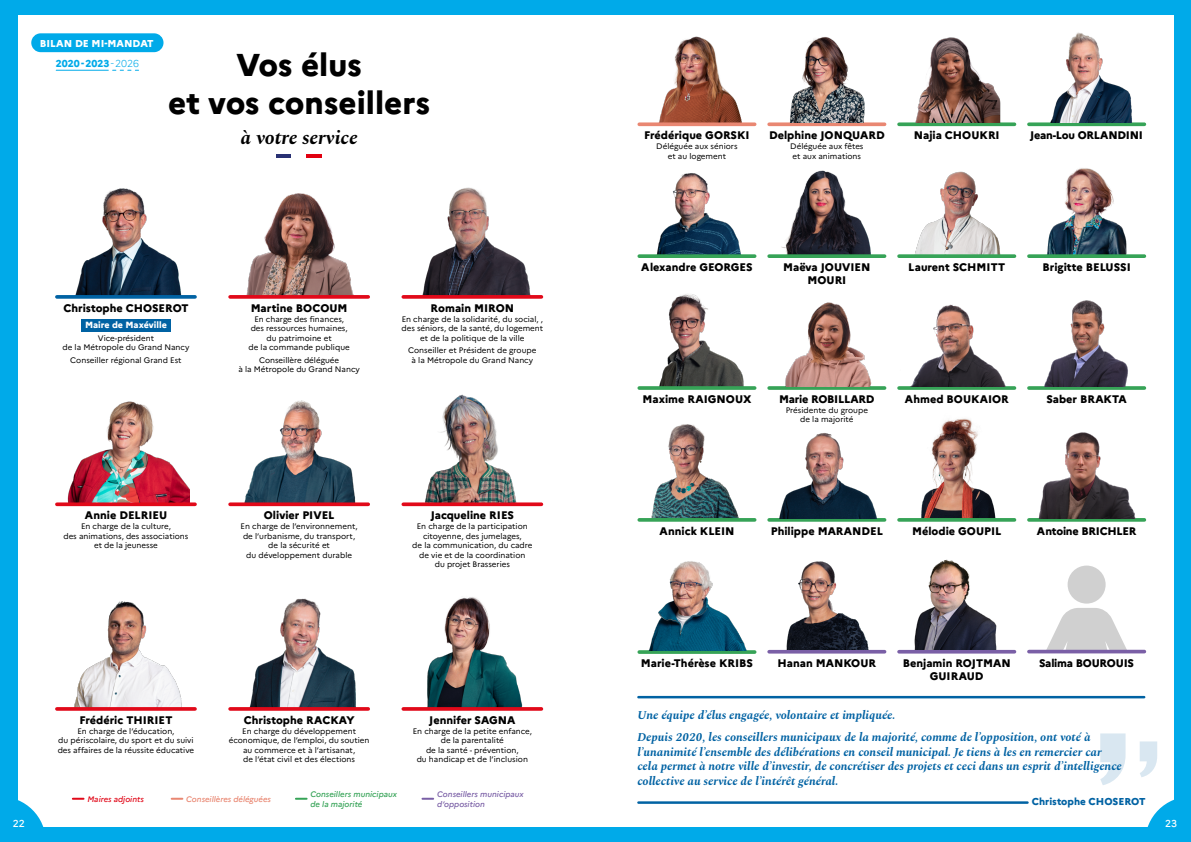
<style>
.page{position:relative;width:1191px;height:842px;background:#00aae9}
.page>*{position:absolute;margin:0;border:0;box-sizing:border-box;transform-origin:0 0}
.t1{font:800 31.6px/37.9px "Marianne";color:#000;text-align:center}
.t2{font:italic 700 19.6px "Spectral";color:#000}
.t3{font:italic 700 12px/14.4px "Spectral";color:#0062a3}
.t4{font:800 11px/13.2px "Marianne";color:#000;text-align:center}
.t5{font:800 11px "Marianne";letter-spacing:-.02em;color:#000}
.t6{font:800 10px/20.1px "Marianne";color:#fff;text-align:center}
.t7{font:800 10px "Marianne";color:#0062a3}
.t8{font:500 10px "Marianne";color:#fff}
.t9{font:800 9px "Marianne";color:#fff}
.t10{font:8px/9.6px "Marianne";color:#000;text-align:center}
.t11{font:italic 500 8px/9.6px "Marianne";color:#36a357}
.t12{font:italic 500 8px/9.6px "Marianne";color:#7a5fa6}
.t13{font:italic 500 8px "Marianne";color:#e98772}
.t14{font:italic 500 8px "Marianne";color:#e10919}
.s1{color:#00aae9}
.s2{font-weight:300;color:#00aae9}
</style>
<div class="page">
<div style="left:18px;top:15px;width:1155px;height:812px;background:#fff"></div>
<hr style="left:56px;top:70px;width:52px;height:1px;background:#00aae9">
<svg style="left:113px;top:70px;width:26px;height:1px"></svg>
<div style="left:31px;top:33px;width:132px;height:19px;background:#00aae9;border-radius:9px"></div>
<svg style="left:1147px;top:796px;width:27px;height:31px"></svg>
<svg style="left:18px;top:800px;width:26px;height:27px"></svg>
<svg style="left:172px;top:798px;width:10px;height:2px"></svg>
<svg style="left:296px;top:798px;width:11px;height:2px"></svg>
<svg style="left:422px;top:798px;width:11px;height:2px"></svg>
<svg style="left:73px;top:798px;width:11px;height:2px"></svg>
<img style="left:246px;top:193px;width:108px;height:102px">
<img style="left:401px;top:187px;width:142px;height:110px">
<img style="left:55px;top:188px;width:142px;height:109px">
<svg style="left:57px;top:295px;width:138px;height:4px"></svg>
<img style="left:67px;top:401px;width:123px;height:101px">
<img style="left:74px;top:601px;width:108px;height:106px">
<img style="left:244px;top:400px;width:112px;height:102px">
<img style="left:228px;top:598px;width:128px;height:111px">
<img style="left:425px;top:394px;width:117px;height:110px">
<img style="left:427px;top:597px;width:96px;height:110px">
<svg style="left:57px;top:502px;width:138px;height:4px"></svg>
<svg style="left:57px;top:707px;width:138px;height:4px"></svg>
<svg style="left:230px;top:295px;width:138px;height:4px"></svg>
<svg style="left:403px;top:295px;width:138px;height:4px"></svg>
<svg style="left:230px;top:502px;width:138px;height:4px"></svg>
<svg style="left:230px;top:707px;width:138px;height:4px"></svg>
<hr style="left:276px;top:154px;width:15px;height:3px;background:#293173">
<hr style="left:307px;top:154px;width:15px;height:3px;background:#e10010">
<svg style="left:403px;top:502px;width:138px;height:4px"></svg>
<svg style="left:403px;top:707px;width:138px;height:4px"></svg>
<img style="left:638px;top:36px;width:118px;height:88px">
<svg style="left:769px;top:122px;width:115px;height:4px"></svg>
<svg style="left:899px;top:122px;width:115px;height:4px"></svg>
<svg style="left:1029px;top:122px;width:115px;height:4px"></svg>
<img style="left:790px;top:37px;width:75px;height:85px">
<img style="left:657px;top:173px;width:84px;height:81px">
<img style="left:781px;top:170px;width:90px;height:84px">
<img style="left:915px;top:171px;width:86px;height:83px">
<img style="left:637px;top:294px;width:131px;height:94px">
<svg style="left:769px;top:386px;width:115px;height:4px"></svg>
<svg style="left:899px;top:386px;width:115px;height:4px"></svg>
<svg style="left:1029px;top:386px;width:115px;height:4px"></svg>
<img style="left:785px;top:302px;width:87px;height:84px">
<img style="left:911px;top:304px;width:95px;height:82px">
<img style="left:651px;top:424px;width:88px;height:94px">
<svg style="left:769px;top:518px;width:115px;height:4px"></svg>
<svg style="left:1029px;top:518px;width:115px;height:4px"></svg>
<img style="left:897px;top:418px;width:118px;height:102px">
<img style="left:1038px;top:432px;width:98px;height:86px">
<svg style="left:639px;top:650px;width:115px;height:4px"></svg>
<img style="left:649px;top:561px;width:98px;height:89px">
<img style="left:1047px;top:168px;width:80px;height:86px">
<svg style="left:899px;top:650px;width:115px;height:4px"></svg>
<img style="left:908px;top:559px;width:96px;height:91px">
<div style="left:1067px;top:566px;width:38px;height:38px;background:#d0d0d0;border-radius:50%"></div>
<svg style="left:1041px;top:608px;width:90px;height:42px"></svg>
<svg style="left:769px;top:650px;width:115px;height:4px"></svg>
<img style="left:783px;top:561px;width:87px;height:89px">
<svg style="left:1139px;top:741px;width:18px;height:36px"></svg>
<svg style="left:1100px;top:733px;width:25px;height:52px"></svg>
<hr style="left:638px;top:801px;width:389px;height:3px;background:#0062a3">
<hr style="left:638px;top:696px;width:506px;height:2px;background:#0062a3">
<svg style="left:1029px;top:254px;width:115px;height:4px"></svg>
<svg style="left:639px;top:122px;width:115px;height:4px"></svg>
<img style="left:915px;top:37px;width:86px;height:85px">
<img style="left:1050px;top:32px;width:82px;height:90px">
<img style="left:1044px;top:300px;width:84px;height:86px">
<svg style="left:769px;top:254px;width:115px;height:4px"></svg>
<img style="left:779px;top:433px;width:98px;height:85px">
<hr style="left:1029px;top:650px;width:115px;height:3px;background:#7a5fa6">
<svg style="left:639px;top:386px;width:115px;height:4px"></svg>
<svg style="left:639px;top:518px;width:115px;height:4px"></svg>
<svg style="left:899px;top:254px;width:115px;height:4px"></svg>
<svg style="left:899px;top:518px;width:115px;height:4px"></svg>
<svg style="left:639px;top:254px;width:115px;height:4px"></svg>
<div style="left:81px;top:319px;width:90px;height:13px;background:#0062a3"></div>
<p class="t6" style="left:40px;top:32px;width:115px">BILAN DE MI-MANDAT<br><span class="s1">2020 - 2023</span><span class="s2">- 2026</span></p>
<h1 class="t1" style="left:168px;top:43px;width:263px">Vos élus<br>et vos conseillers</h1>
<h2 class="t2" style="left:241px;top:123px;width:118px">à votre service</h2>
<h3 class="t4" style="left:63px;top:301px;width:127px">Christophe CHOSEROT</h3>
<p class="t9" style="left:85px;top:318px;width:83px">Maire de Maxéville</p>
<p class="t10" style="left:62px;top:333px;width:128px">Vice-président<br>de la Métropole du Grand Nancy</p>
<p class="t10" style="left:70px;top:355px;width:113px">Conseiller régional Grand Est</p>
<h3 class="t4" style="left:251px;top:301px;width:98px">Martine BOCOUM</h3>
<p class="t10" style="left:248px;top:313px;width:103px">En charge des finances, des ressources humaines, du patrimoine et<br>de la commande publique</p>
<p class="t10" style="left:238px;top:354px;width:123px">Conseillère déléguée<br>à la Métropole du Grand Nancy</p>
<h3 class="t4" style="left:430px;top:301px;width:85px">Romain MIRON</h3>
<p class="t10" style="left:401px;top:313px;width:143px">En charge de la solidarité, du social, , des séniors, de la santé, du logement et de la politique de la ville</p>
<p class="t10" style="left:408px;top:345px;width:130px">Conseiller et Président de groupe à la Métropole du Grand Nancy</p>
<h3 class="t4" style="left:85px;top:508px;width:84px">Annie DELRIEU</h3>
<p class="t10" style="left:63px;top:521px;width:127px">En charge de la culture,<br>des animations, des associations et de la jeunesse</p>
<h3 class="t4" style="left:264px;top:508px;width:72px">Olivier PIVEL</h3>
<p class="t10" style="left:241px;top:521px;width:119px">En charge de l’environnement, de l’urbanisme, du transport, de la sécurité et<br>du développement durable</p>
<h3 class="t4" style="left:431px;top:508px;width:85px">Jacqueline RIES</h3>
<p class="t10" style="left:412px;top:521px;width:122px">En charge de la participation citoyenne, des jumelages,<br>de la communication, du cadre de vie et de la coordination<br>du projet Brasseries</p>
<h3 class="t4" style="left:79px;top:713px;width:94px">Frédéric THIRIET</h3>
<p class="t10" style="left:58px;top:725px;width:138px">En charge de l’éducation,<br>du périscolaire, du sport et du suivi des affaires de la réussite éducative</p>
<h3 class="t4" style="left:244px;top:713px;width:112px">Christophe RACKAY</h3>
<p class="t10" style="left:229px;top:725px;width:142px">En charge du développement économique, de l’emploi, du soutien au commerce et à l’artisanat,<br>de l’état civil et des élections</p>
<h3 class="t4" style="left:429px;top:713px;width:88px">Jennifer SAGNA</h3>
<p class="t10" style="left:413px;top:725px;width:121px">En charge de la petite enfance, de la parentalité<br>de la santé - prévention,<br>du handicap et de l’inclusion</p>
<p class="t14" style="left:87px;top:793px;width:58px">Maires adjoints</p>
<p class="t13" style="left:186px;top:793px;width:86px">Conseillères déléguées</p>
<p class="t11" style="left:310px;top:789px;width:88px">Conseillers municipaux de la majorité</p>
<p class="t12" style="left:437px;top:789px;width:88px">Conseillers municipaux d’opposition</p>
<h3 class="t4" style="left:644px;top:128px;width:107px">Frédérique GORSKI</h3>
<p class="t10" style="left:656px;top:141px;width:83px">Déléguée aux séniors et au logement</p>
<h3 class="t4" style="left:769px;top:128px;width:117px">Delphine JONQUARD</h3>
<p class="t10" style="left:790px;top:141px;width:75px;text-align:left">Déléguée aux fêtes et aux animations</p>
<h3 class="t4" style="left:914px;top:128px;width:87px">Najia CHOUKRI</h3>
<h3 class="t5" style="left:1030px;top:127px;width:114px">Jean-Lou ORLANDINI</h3>
<h3 class="t4" style="left:641px;top:260px;width:113px">Alexandre GEORGES</h3>
<h3 class="t4" style="left:783px;top:260px;width:89px">Maëva JOUVIEN<br>MOURI</h3>
<h3 class="t4" style="left:908px;top:260px;width:98px">Laurent SCHMITT</h3>
<h3 class="t4" style="left:1042px;top:260px;width:90px">Brigitte BELUSSI</h3>
<h3 class="t4" style="left:642px;top:392px;width:110px">Maxime RAIGNOUX</h3>
<h3 class="t4" style="left:904px;top:392px;width:105px">Ahmed BOUKAIOR</h3>
<h3 class="t4" style="left:1046px;top:392px;width:82px">Saber BRAKTA</h3>
<h3 class="t5" style="left:779px;top:391px;width:97px">Marie ROBILLARD</h3>
<p class="t10" style="left:785px;top:404px;width:84px">Présidente du groupe de la majorité</p>
<h3 class="t4" style="left:659px;top:523px;width:77px">Annick KLEIN</h3>
<h3 class="t4" style="left:770px;top:523px;width:114px">Philippe MARANDEL</h3>
<h3 class="t4" style="left:912px;top:523px;width:91px">Mélodie GOUPIL</h3>
<h3 class="t5" style="left:1036px;top:522px;width:101px">Antoine BRICHLER</h3>
<h3 class="t4" style="left:777px;top:655px;width:100px">Hanan MANKOUR</h3>
<h3 class="t5" style="left:1039px;top:654px;width:96px">Salima BOUROUIS</h3>
<h3 class="t4" style="left:641px;top:656px;width:114px">Marie-Thérèse KRIBS</h3>
<h3 class="t4" style="left:902px;top:655px;width:110px">Benjamin ROJTMAN<br>GUIRAUD</h3>
<h3 class="t3" style="left:637px;top:702px;width:454px;line-height:22.9px">Une équipe d’élus engagée, volontaire et impliquée.<br>Depuis 2020, les conseillers municipaux de la majorité, comme de l’opposition, ont voté à</h3>
<p class="t3" style="left:637px;top:744px;width:486px">l’unanimité l’ensemble des délibérations en conseil municipal. Je tiens à les en remercier car cela permet à notre ville d’investir, de concrétiser des projets et ceci dans un esprit d’intelligence collective au service de l’intérêt général.</p>
<p class="t7" style="left:1032px;top:794px;width:115px">Christophe CHOSEROT</p>
<p class="t8" style="left:13px;top:816px;width:13px">22</p>
<p class="t8" style="left:1165px;top:816px;width:13px">23</p>
</div>
